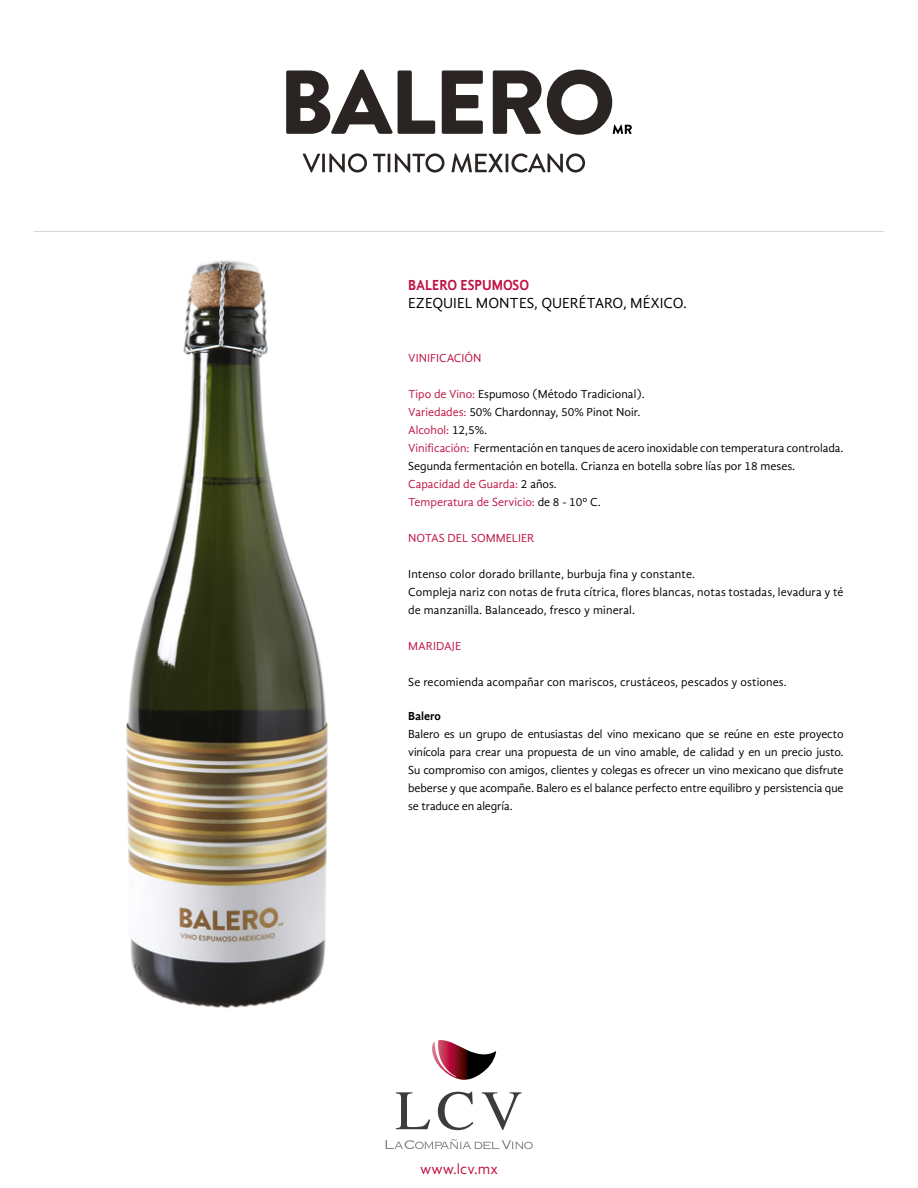
<style>
.page{position:relative;width:918px;height:1188px;background:#fff}
.page>*{position:absolute;margin:0;border:0;box-sizing:border-box;transform-origin:0 0}
.t1{font:15px "Gandhi Sans";color:#000}
.t2{font:700 15px "Gandhi Sans";color:#c01444;scale:.92 1}
.t3{font:15px "Gandhi Sans";color:#c01444}
.t4{font:12px/18px "Gandhi Sans";color:#000}
.t5{font:12px "Gandhi Sans";color:#c01444}
.t6{font:700 12px "Gandhi Sans";color:#000}
.s1{color:#c01444}
</style>
<div class="page">
<svg style="left:432px;top:1040px;width:64px;height:40px"></svg>
<svg style="left:396px;top:1092px;width:34px;height:37px"></svg>
<svg style="left:438px;top:1092px;width:35px;height:38px"></svg>
<svg style="left:482px;top:1092px;width:40px;height:38px"></svg>
<svg style="left:385px;top:1139px;width:148px;height:10px"></svg>
<hr style="left:34px;top:231px;width:850px;height:1px;background:#d9d6d6">
<svg style="left:286px;top:70px;width:149px;height:64px"></svg>
<svg style="left:442px;top:70px;width:41px;height:64px"></svg>
<svg style="left:303px;top:154px;width:17px;height:19px"></svg>
<hr style="left:322px;top:154px;width:3px;height:18px;background:#2a2522">
<svg style="left:329px;top:153px;width:38px;height:20px"></svg>
<svg style="left:373px;top:153px;width:72px;height:20px"></svg>
<svg style="left:451px;top:153px;width:134px;height:20px"></svg>
<svg style="left:493px;top:70px;width:139px;height:65px"></svg>
<img style="left:126px;top:260px;width:202px;height:749px">
<p class="t2" style="left:408px;top:276px;width:133px">BALERO ESPUMOSO</p>
<p class="t1" style="left:408px;top:295px;width:280px">EZEQUIEL MONTES, QUERÉTARO, MÉXICO.</p>
<p class="t5" style="left:408px;top:351px;width:75px">VINIFICACIÓN</p>
<p class="t4" style="left:408px;top:385px;width:437px"><span class="s1">Tipo de Vino:</span> Espumoso (Método Tradicional).<br><span class="s1">Variedades:</span> 50% Chardonnay, 50% Pinot Noir.<br><span class="s1">Alcohol:</span> 12,5%.<br><span class="s1">Vinificación:</span> Fermentación en tanques de acero inoxidable con temperatura controlada.<br>Segunda fermentación en botella. Crianza en botella sobre lías por 18 meses.<br><span class="s1">Capacidad de Guarda:</span> 2 años.<br><span class="s1">Temperatura de Servicio:</span> de 8 - 10º C.</p>
<p class="t5" style="left:408px;top:531px;width:128px">NOTAS DEL SOMMELIER</p>
<p class="t4" style="left:408px;top:565px;width:437px">Intenso color dorado brillante, burbuja fina y constante.<br>Compleja nariz con notas de fruta cítrica, flores blancas, notas tostadas, levadura y té de manzanilla. Balanceado, fresco y mineral.</p>
<p class="t5" style="left:408px;top:639px;width:55px">MARIDAJE</p>
<p class="t4" style="left:408px;top:673px;width:380px">Se recomienda acompañar con mariscos, crustáceos, pescados y ostiones.</p>
<p class="t6" style="left:408px;top:709px;width:34px">Balero</p>
<p class="t4" style="left:408px;top:725px;width:437px;text-align:justify">Balero es un grupo de entusiastas del vino mexicano que se reúne en este proyecto vinícola para crear una propuesta de un vino amable, de calidad y en un precio justo.<br>Su compromiso con amigos, clientes y colegas es ofrecer un vino mexicano que disfrute beberse y que acompañe. Balero es el balance perfecto entre equilibro y persistencia que se traduce en alegría.</p>
<p class="t3" style="left:420px;top:1160px;width:79px">www.lcv.mx</p>
</div>
